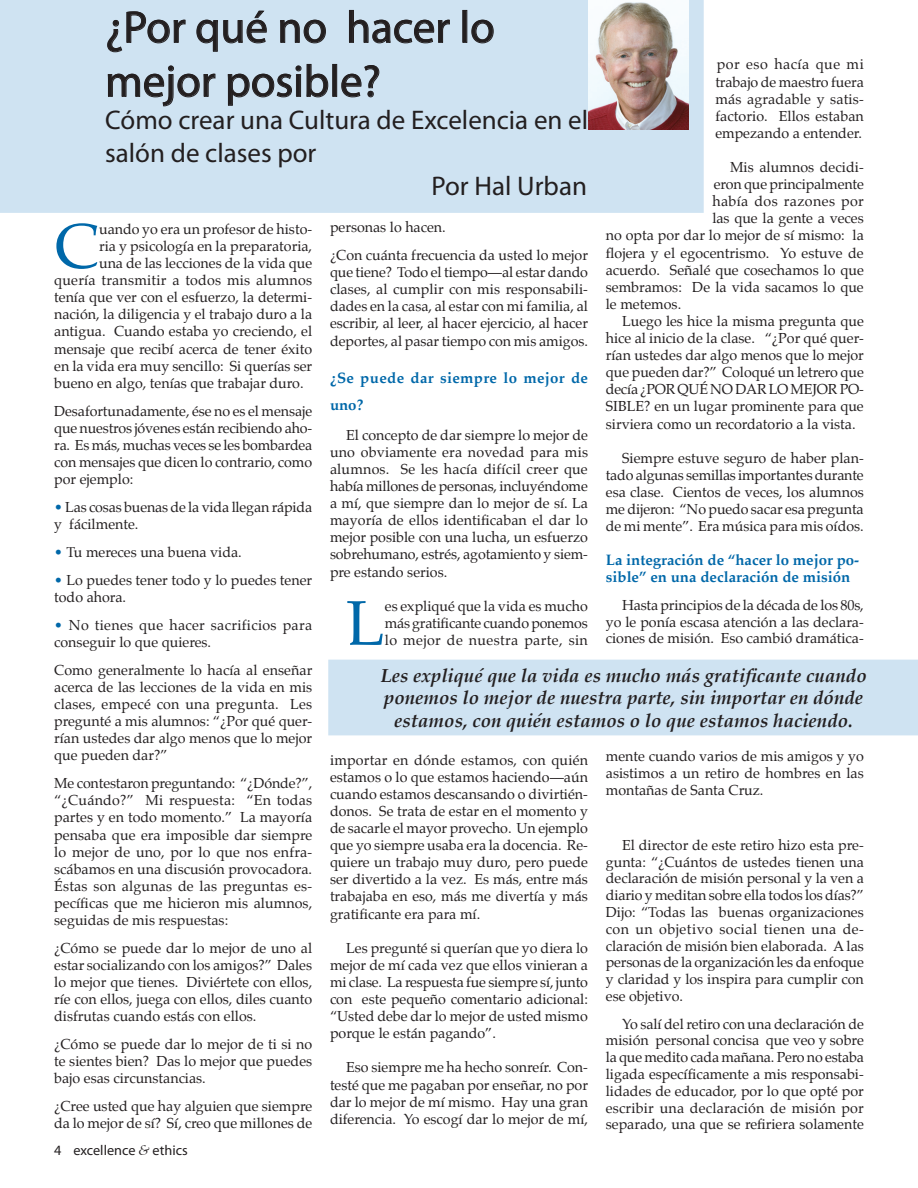
<style>
.page{position:relative;width:918px;height:1188px;background:#fff}
.page>*{position:absolute;margin:0;border:0;box-sizing:border-box;transform-origin:0 0}
.t1{font:63.3px "Palatino";color:#0068a9}
.t2{font:45px "Myriad Pro";color:#231f20}
.t3{font:27px/33px "Myriad Pro";color:#231f20}
.BoxQuotes{font:italic 700 18.75px/22.5px "Palatino";color:#231f20;text-align:center}
.t4{font:700 15px/17.1px "Palatino";color:#0068a9}
.t5{font:700 15px/27px "Palatino";letter-spacing:.025em;color:#0068a9}
.t6{font:14.25px/17.1px "Palatino";color:#231f20;text-align:justify}
.t7{font:14.25px/17.1px "Palatino";letter-spacing:.025em;color:#231f20}
.t8{font:14.25px "Myriad Pro";color:#231f20}
.s1{color:#0068a9}
.s2{font-family:"Palatino";font-style:italic}
</style>
<div class="page">
<div style="left:1px;top:0;width:702px;height:212px;background:#cfe3f2"></div>
<div style="left:0;top:0;width:704px;height:213px;border:2px solid #cfe3f2"></div>
<img style="left:588px;top:0;width:101px;height:129px">
<svg style="left:107px;top:11px;width:79px;height:42px"></svg>
<svg style="left:196px;top:10px;width:71px;height:42px"></svg>
<svg style="left:280px;top:19px;width:46px;height:25px"></svg>
<svg style="left:349px;top:10px;width:101px;height:34px"></svg>
<svg style="left:471px;top:19px;width:23px;height:25px"></svg>
<svg style="left:108px;top:65px;width:108px;height:42px"></svg>
<svg style="left:228px;top:64px;width:101px;height:42px"></svg>
<div style="left:332px;top:64px;width:5px;height:33px;border:1px solid #231f20"></div>
<svg style="left:341px;top:65px;width:39px;height:33px"></svg>
<div style="left:329px;top:660px;width:588px;height:75px;background:#cfe3f2"></div>
<p class="t2" style="left:105px;top:0;width:391px">¿Por qué no hacer lo</p>
<p class="t2" style="left:105px;top:54px;width:277px">mejor posible?</p>
<p class="t3" style="left:105px;top:103px;width:484px">Cómo crear una Cultura de Excelencia en el salón de clases por</p>
<p class="t3" style="left:431px;top:169px;width:157px">Por Hal Urban</p>
<p class="t6" style="left:715px;top:56px;width:150px">por eso hacía que mi trabajo de maestro fuera más agradable y satis&shy;factorio. Ellos estaban empezando a entender.</p>
<p class="t6" style="left:730px;top:159px;width:135px">Mis alumnos decidi-</p>
<p class="t6" style="left:714px;top:176px;width:151px">eron que principalmente</p>
<p class="t7" style="left:712px;top:193px;width:153px">había dos razones por</p>
<p class="t6" style="left:712px;top:210px;width:153px">las que la gente a veces</p>
<p class="t6" style="left:606px;top:227px;width:259px">no opta por dar lo mejor de sí mismo: la</p>
<p class="t6" style="left:606px;top:244px;width:259px">flojera y el egocentrismo. Yo estuve de</p>
<p class="t6" style="left:606px;top:261px;width:259px">acuerdo. Señalé que cosechamos lo que</p>
<p class="t6" style="left:606px;top:278px;width:259px">sembramos: De la vida sacamos lo que</p>
<p class="t6" style="left:606px;top:295px;width:77px">le metemos.</p>
<p class="t6" style="left:606px;top:313px;width:260px;text-indent:16px">Luego les hice la misma pregunta que hice al inicio de la clase. “¿Por qué quer&shy;rían ustedes dar algo menos que lo mejor que pueden dar?” Coloqué un letrero que decía ¿POR QUÉ NO DAR LO MEJOR PO-SIBLE? en un lugar prominente para que sirviera como un recordatorio a la vista.</p>
<p class="t6" style="left:606px;top:449px;width:260px;text-indent:16px">Siempre estuve seguro de haber plan&shy;tado algunas semillas importantes durante esa clase. Cientos de veces, los alumnos me dijeron: “No puedo sacar esa pregunta de mi mente”. Era música para mis oídos.</p>
<p class="t4" style="left:606px;top:551px;width:255px">La integración de “hacer lo mejor po&shy;sible” en una declaración de misión</p>
<p class="t6" style="left:606px;top:596px;width:260px;text-indent:16px">Hasta principios de la década de los 80s, yo le ponía escasa atención a las declara&shy;ciones de misión. Eso cambió dramática-</p>
<p class="t6" style="left:330px;top:219px;width:117px">personas lo hacen.</p>
<p class="t6" style="left:330px;top:247px;width:260px">¿Con cuánta frecuencia da usted lo mejor que tiene? Todo el tiempo—al estar dando clases, al cumplir con mis responsabili&shy;dades en la casa, al estar con mi familia, al escribir, al leer, al hacer ejercicio, al hacer deportes, al pasar tiempo con mis amigos.</p>
<p class="t5" style="left:330px;top:364px;width:260px">¿Se puede dar siempre lo mejor de uno?</p>
<p class="t6" style="left:330px;top:426px;width:260px;text-indent:16px">El concepto de dar siempre lo mejor de uno obviamente era novedad para mis alumnos. Se les hacía difícil creer que había millones de personas, incluyéndome a mí, que siempre dan lo mejor de sí. La mayoría de ellos identificaban el dar lo mejor posible con una lucha, un esfuerzo sobrehumano, estrés, agotamiento y siem&shy;pre estando serios.</p>
<p class="t1" style="left:346px;top:571px;width:40px">L</p>
<p class="t6" style="left:385px;top:597px;width:205px">es expliqué que la vida es mucho más gratificante cuando ponemos lo mejor de nuestra parte, sin</p>
<p class="t1" style="left:54px;top:194px;width:46px">C</p>
<p class="t6" style="left:99px;top:220px;width:215px">uando yo era un profesor de histo-</p>
<p class="t6" style="left:99px;top:238px;width:215px">ria y psicología en la preparatoria,</p>
<p class="t6" style="left:99px;top:255px;width:215px">una de las lecciones de la vida que</p>
<p class="t6" style="left:54px;top:272px;width:259px">quería transmitir a todos mis alumnos</p>
<p class="t6" style="left:54px;top:289px;width:259px">tenía que ver con el esfuerzo, la determi-</p>
<p class="t6" style="left:54px;top:306px;width:260px">nación, la diligencia y el trabajo duro a la</p>
<p class="t6" style="left:54px;top:323px;width:259px">antigua. Cuando estaba yo creciendo, el</p>
<p class="t6" style="left:54px;top:340px;width:259px">mensaje que recibí acerca de tener éxito</p>
<p class="t6" style="left:54px;top:357px;width:259px">en la vida era muy sencillo: Si querías ser</p>
<p class="t6" style="left:54px;top:374px;width:251px">bueno en algo, tenías que trabajar duro.</p>
<p class="t6" style="left:54px;top:402px;width:260px">Desafortunadamente, ése no es el mensaje que nuestros jóvenes están recibiendo aho&shy;ra. Es más, muchas veces se les bombardea con mensajes que dicen lo contrario, como por ejemplo:</p>
<p class="t6" style="left:54px;top:499px;width:259px"><span class="s1">•</span> Las cosas buenas de la vida llegan rápida y fácilmente.</p>
<p class="t6" style="left:54px;top:544px;width:189px"><span class="s1">•</span> Tu mereces una buena vida.</p>
<p class="t6" style="left:54px;top:571px;width:259px"><span class="s1">•</span> Lo puedes tener todo y lo puedes tener todo ahora.</p>
<p class="t7" style="left:54px;top:616px;width:259px"><span class="s1">•</span> No tienes que hacer sacrificios para conseguir lo que quieres.</p>
<p class="t6" style="left:54px;top:661px;width:260px">Como generalmente lo hacía al enseñar acerca de las lecciones de la vida en mis clases, empecé con una pregunta. Les pregunté a mis alumnos: “¿Por qué quer&shy;rían ustedes dar algo menos que lo mejor que pueden dar?”</p>
<p class="t6" style="left:54px;top:775px;width:260px">Me contestaron preguntando: “¿Dónde?”, “¿Cuándo?” Mi respuesta: “En todas partes y en todo momento.” La mayoría pensaba que era imposible dar siempre lo mejor de uno, por lo que nos enfra&shy;scábamos en una discusión provocadora.<br>Éstas son algunas de las preguntas es&shy;pecíficas que me hicieron mis alumnos, seguidas de mis respuestas:</p>
<p class="t6" style="left:54px;top:940px;width:260px">¿Cómo se puede dar lo mejor de uno al estar socializando con los amigos?” Dales lo mejor que tienes. Diviértete con ellos, ríe con ellos, juega con ellos, diles cuanto disfrutas cuando estás con ellos.</p>
<p class="t6" style="left:54px;top:1036px;width:259px">¿Cómo se puede dar lo mejor de ti si no te sientes bien? Das lo mejor que puedes bajo esas circunstancias.</p>
<p class="t6" style="left:54px;top:1098px;width:260px">¿Cree usted que hay alguien que siempre da lo mejor de sí? Sí, creo que millones de</p>
<p class="BoxQuotes" style="left:380px;top:664px;width:488px">Les expliqué que la vida es mucho más gratificante cuando ponemos lo mejor de nuestra parte, sin importar en dónde estamos, con quién estamos o lo que estamos haciendo.</p>
<p class="t6" style="left:606px;top:748px;width:259px">mente cuando varios de mis amigos y yo asistimos a un retiro de hombres en las montañas de Santa Cruz.</p>
<p class="t6" style="left:330px;top:751px;width:260px">importar en dónde estamos, con quién estamos o lo que estamos haciendo—aún cuando estamos descansando o divirtién&shy;donos. Se trata de estar en el momento y de sacarle el mayor provecho. Un ejemplo que yo siempre usaba era la docencia. Re&shy;quiere un trabajo muy duro, pero puede ser divertido a la vez. Es más, entre más trabajaba en eso, más me divertía y más gratificante era para mí.</p>
<p class="t6" style="left:330px;top:939px;width:260px;text-indent:16px">Les pregunté si querían que yo diera lo mejor de mí cada vez que ellos vinieran a mi clase. La respuesta fue siempre sí, junto con este pequeño comentario adicional: “Usted debe dar lo mejor de usted mismo porque le están pagando”.</p>
<p class="t6" style="left:330px;top:1059px;width:260px;text-indent:16px">Eso siempre me ha hecho sonreír. Con&shy;testé que me pagaban por enseñar, no por dar lo mejor de mí mismo. Hay una gran diferencia. Yo escogí dar lo mejor de mí,</p>
<p class="t6" style="left:606px;top:836px;width:260px;text-indent:16px">El director de este retiro hizo esta pre&shy;gunta: “¿Cuántos de ustedes tienen una declaración de misión personal y la ven a diario y meditan sobre ella todos los días?” Dijo: “Todas las buenas organizaciones con un objetivo social tienen una de&shy;claración de misión bien elaborada. A las personas de la organización les da enfoque y claridad y los inspira para cumplir con ese objetivo.</p>
<p class="t6" style="left:606px;top:1015px;width:260px;text-indent:16px">Yo salí del retiro con una declaración de misión personal concisa que veo y sobre la que medito cada mañana. Pero no estaba ligada específicamente a mis responsabi&shy;lidades de educador, por lo que opté por escribir una declaración de misión por separado, una que se refiriera solamente</p>
<p class="t8" style="left:54px;top:1142px;width:135px">4 excellence <span class="s2">&amp;</span> ethics</p>
</div>
